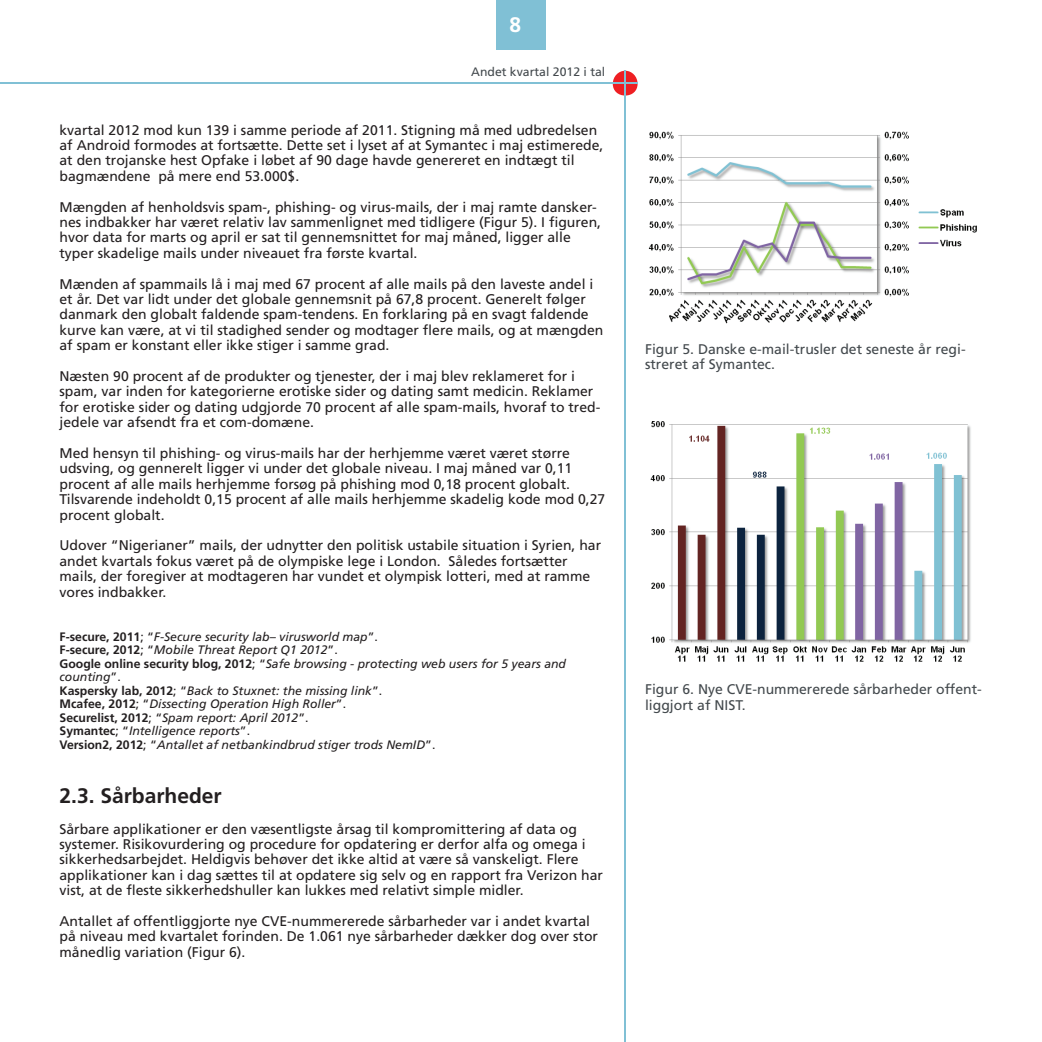
<style>
.page{position:relative;width:1042px;height:1042px;background:#fff}
.page>*{position:absolute;margin:0;border:0;box-sizing:border-box;transform-origin:0 0}
.t1{font:700 21px "Frutiger";color:#231f20}
.t2{font:700 21px "Frutiger";color:#fff}
.t3{font:14px/15.4px "Frutiger";color:#231f20}
.t4{font:14px/15.4px "Frutiger";color:#43494d}
.t5{font:italic 12.25px/13.5px "Frutiger";color:#231f20}
.t6{font:12.25px "Frutiger";color:#43494d}
.s1{font-weight:700;font-style:normal}
.s2{font-style:normal}
</style>
<div class="page">
<div style="left:613px;top:71px;width:24px;height:25px;background:#ee1f23;border-radius:50%"></div>
<hr style="left:624px;top:71px;width:2px;height:971px;background:#80c0d5">
<hr style="left:0;top:82px;width:637px;height:2px;background:#80c0d5">
<div style="left:496px;top:0;width:50px;height:50px;background:#80c0d5"></div>
<img style="left:648px;top:131px;width:329px;height:193px">
<img style="left:650px;top:421px;width:321px;height:241px">
<h1 class="t2" style="left:509px;top:13px;width:13px">8</h1>
<p class="t6" style="left:471px;top:65px;width:136px">Andet kvartal 2012 i tal</p>
<p class="t3" style="left:60px;top:122px;width:545px">kvartal 2012 mod kun 139 i samme periode af 2011. Stigning må med udbredelsen af Android formodes at fortsætte. Dette set i lyset af at Symantec i maj estimerede, at den trojanske hest Opfake i løbet af 90 dage havde genereret en indtægt til bagmændene på mere end 53.000$.</p>
<p class="t3" style="left:60px;top:199px;width:543px">Mængden af henholdsvis spam-, phishing- og virus-mails, der i maj ramte dansker&shy;nes indbakker har været relativ lav sammenlignet med tidligere (Figur 5). I figuren, hvor data for marts og april er sat til gennemsnittet for maj måned, ligger alle typer skadelige mails under niveauet fra første kvartal.</p>
<p class="t3" style="left:60px;top:276px;width:545px">Mænden af spammails lå i maj med 67 procent af alle mails på den laveste andel i et år. Det var lidt under det globale gennemsnit på 67,8 procent. Generelt følger danmark den globalt faldende spam-tendens. En forklaring på en svagt faldende kurve kan være, at vi til stadighed sender og modtager flere mails, og at mængden af spam er konstant eller ikke stiger i samme grad.</p>
<p class="t3" style="left:60px;top:368px;width:542px">Næsten 90 procent af de produkter og tjenester, der i maj blev reklameret for i spam, var inden for kategorierne erotiske sider og dating samt medicin. Reklamer for erotiske sider og dating udgjorde 70 procent af alle spam-mails, hvoraf to tred&shy;jedele var afsendt fra et com-domæne.</p>
<p class="t3" style="left:60px;top:445px;width:547px">Med hensyn til phishing- og virus-mails har der herhjemme været været større udsving, og gennerelt ligger vi under det globale niveau. I maj måned var 0,11 procent af alle mails herhjemme forsøg på phishing mod 0,18 procent globalt.<br>Tilsvarende indeholdt 0,15 procent af alle mails herhjemme skadelig kode mod 0,27 procent globalt.</p>
<p class="t3" style="left:60px;top:538px;width:543px">Udover “Nigerianer” mails, der udnytter den politisk ustabile situation i Syrien, har andet kvartals fokus været på de olympiske lege i London. Således fortsætter mails, der foregiver at modtageren har vundet et olympisk lotteri, med at ramme vores indbakker.</p>
<p class="t5" style="left:60px;top:630px;width:508px"><span class="s1">F-secure, 2011</span><span class="s2">; “</span>F-Secure security lab– virusworld map<span class="s2">”.<br></span><span class="s1">F-secure, 2012</span><span class="s2">; “</span>Mobile Threat Report Q1 2012<span class="s2">”.<br></span><span class="s1">Google online security blog, 2012</span><span class="s2">; “</span>Safe browsing - protecting web users for 5 years and counting<span class="s2">”.<br></span><span class="s1">Kaspersky lab, 2012</span><span class="s2">; “</span>Back to Stuxnet: the missing link<span class="s2">”.<br></span><span class="s1">Mcafee, 2012</span><span class="s2">; “</span>Dissecting Operation High Roller<span class="s2">”.<br></span><span class="s1">Securelist, 2012</span><span class="s2">; “</span>Spam report: April 2012<span class="s2">”.<br></span><span class="s1">Symantec</span><span class="s2">; “</span>Intelligence reports<span class="s2">”.<br></span><span class="s1">Version2, 2012</span><span class="s2">; “</span>Antallet af netbankindbrud stiger trods NemID<span class="s2">”.</span></p>
<h1 class="t1" style="left:60px;top:783px;width:164px">2.3. Sårbarheder</h1>
<p class="t3" style="left:60px;top:821px;width:545px">Sårbare applikationer er den væsentligste årsag til kompromittering af data og systemer. Risikovurdering og procedure for opdatering er derfor alfa og omega i sikkerhedsarbejdet. Heldigvis behøver det ikke altid at være så vanskeligt. Flere applikationer kan i dag sættes til at opdatere sig selv og en rapport fra Verizon har vist, at de fleste sikkerhedshuller kan lukkes med relativt simple midler.</p>
<p class="t3" style="left:60px;top:913px;width:540px">Antallet af offentliggjorte nye CVE-nummererede sårbarheder var i andet kvartal på niveau med kvartalet forinden. De 1.061 nye sårbarheder dækker dog over stor månedlig variation (Figur 6).</p>
<p class="t4" style="left:645px;top:341px;width:322px">Figur 5. Danske e-mail-trusler det seneste år regi&shy;streret af Symantec.</p>
<p class="t4" style="left:645px;top:682px;width:338px">Figur 6. Nye CVE-nummererede sårbarheder offent&shy;liggjort af NIST.</p>
</div>
